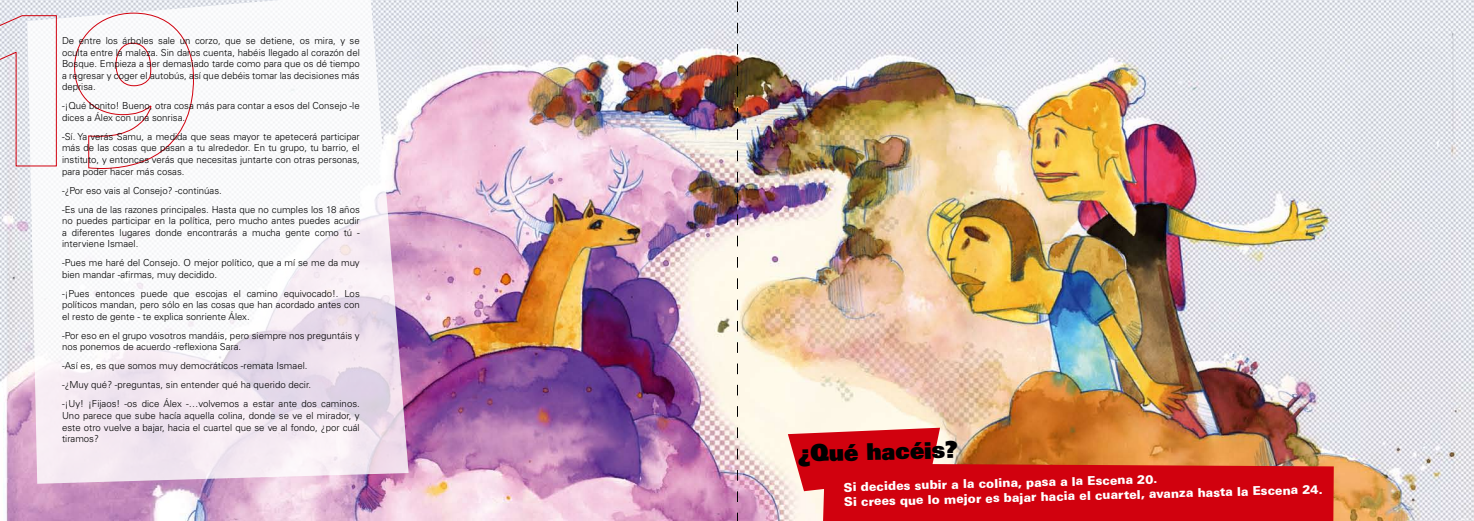
<style>
.page{position:relative;width:1474px;height:521px;background:#fff}
.page>*{position:absolute;margin:0;border:0;box-sizing:border-box;transform-origin:0 0}
.t1{font:23.19px "Univers LT Std X Black";color:#000}
.t2{font:900 12.25px/15.5px "Univers LT Std";color:#fff}
.t3{font:300 9.62px/11.5px "Univers LT Std";color:#000;text-align:justify}
</style>
<div class="page">
<img style="left:0;top:0;width:1473px;height:521px">
<svg style="left:788px;top:428px;width:545px;height:93px;background:#d13228"></svg>
<svg style="left:27px;top:0;width:381px;height:484px;fill:#f7f5f7"></svg>
<svg style="left:0;top:15px;width:57px;height:152px"></svg>
<svg style="left:74px;top:12px;width:120px;height:157px"></svg>
<svg style="left:737px;top:0;width:1px;height:521px"></svg>
<p class="t3" style="left:62px;top:35px;width:299px">De entre los árboles sale un corzo, que se detiene, os mira, y se oculta entre la maleza. Sin daros cuenta, habéis llegado al corazón del Bosque. Empieza a ser demasiado tarde como para que os dé tiempo a regresar y coger el autobús, así que debéis tomar las decisiones más deprisa.</p>
<p class="t3" style="left:62px;top:100px;width:299px">-¡Qué bonito! Bueno, otra cosa más para contar a esos del Consejo -le dices a Álex con una sonrisa.</p>
<p class="t3" style="left:62px;top:131px;width:299px">-Sí. Ya verás Samu, a medida que seas mayor te apetecerá participar más de las cosas que pasan a tu alrededor. En tu grupo, tu barrio, el instituto, y entonces verás que necesitas juntarte con otras personas, para poder hacer más cosas.</p>
<p class="t3" style="left:62px;top:181px;width:299px;line-height:19px">-¿Por eso vais al Consejo? -continúas.<br>-Es una de las razones principales. Hasta que no cumples los 18 años</p>
<p class="t3" style="left:62px;top:215px;width:299px">no puedes participar en la política, pero mucho antes puedes acudir a diferentes lugares donde encontrarás a mucha gente como tú - interviene Ismael.</p>
<p class="t3" style="left:62px;top:257px;width:299px">-Pues me haré del Consejo. O mejor político, que a mí se me da muy bien mandar -afirmas, muy decidido.</p>
<p class="t3" style="left:62px;top:288px;width:299px">-¡Pues entonces puede que escojas el camino equivocado!. Los políticos mandan, pero sólo en las cosas que han acordado antes con el resto de gente - te explica sonriente Álex.</p>
<p class="t3" style="left:62px;top:330px;width:299px">-Por eso en el grupo vosotros mandáis, pero siempre nos preguntáis y nos ponemos de acuerdo -reflexiona Sara.</p>
<p class="t3" style="left:62px;top:356px;width:299px;line-height:19px;text-align:left">-Así es, es que somos muy democráticos -remata Ismael.<br>-¿Muy qué? -preguntas, sin entender qué ha querido decir.<br>-¡Uy! ¡Fijaos! -os dice Álex -…volvemos a estar ante dos caminos.</p>
<p class="t3" style="left:62px;top:410px;width:299px">Uno parece que sube hacía aquella colina, donde se ve el mirador, y este otro vuelve a bajar, hacia el cuartel que se ve al fondo, ¿por cuál tiramos?</p>
<h1 class="t1" style="left:797px;top:437px;width:161px;rotate:-1deg">¿Qué hacéis?</h1>
<p class="t2" style="left:843px;top:480px;width:480px;rotate:-2deg">Si decides subir a la colina, pasa a la Escena 20.<br>Si crees que lo mejor es bajar hacia el cuartel, avanza hasta la Escena 24.</p>
</div>
